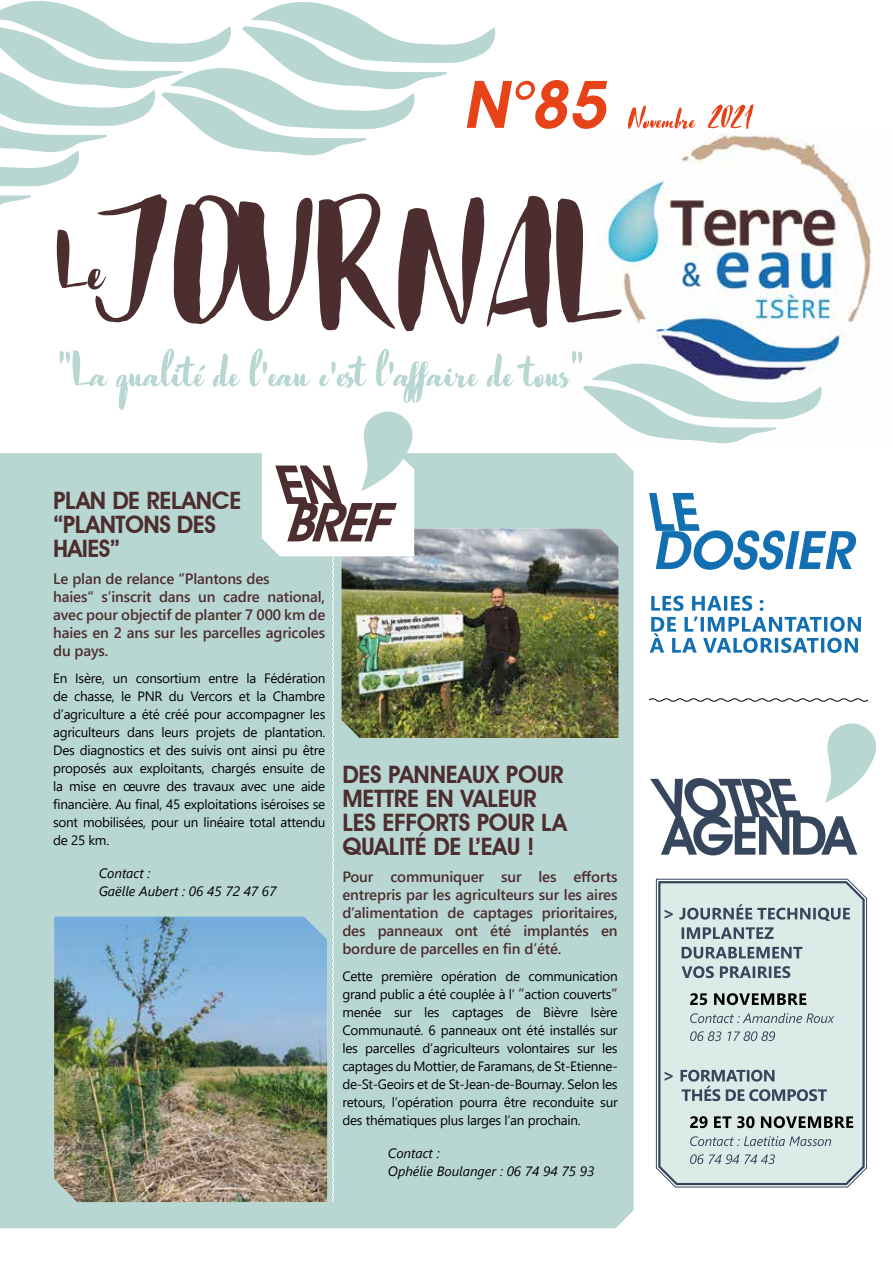
<style>
.page{position:relative;width:893px;height:1263px;background:#fff}
.page>*{position:absolute;margin:0;border:0;box-sizing:border-box;transform-origin:0 0}
.t1{font:600 24px/24px "Avant Garde IT Cby BT";letter-spacing:-.01em;color:#4d2e30}
.t2{font:600 15px/18px "Segoe UI";letter-spacing:-.01em;color:#4d2e30;text-align:justify}
.t3{font:13.5px/18px "Segoe UI";letter-spacing:-.02em;color:#000;text-align:justify}
.t4{font:italic 13.5px/18px "Segoe UI";color:#000}
.s1{font-weight:600;font-size:15px;color:#4d2e30}
</style>
<div class="page">
<div style="left:0;top:453px;width:634px;height:775px;background:#b8d7d3"></div>
<img style="left:622px;top:134px;width:250px;height:215px">
<svg style="left:0;top:1px;width:753px;height:218px"></svg>
<svg style="left:95px;top:193px;width:527px;height:138px"></svg>
<svg style="left:56px;top:230px;width:50px;height:59px"></svg>
<img style="left:54px;top:916px;width:6px;height:286px">
<img style="left:60px;top:349px;width:817px;height:854px">
<h1 class="t1" style="left:53px;top:488px;width:190px">PLAN DE RELANCE “PLANTONS DES<br>HAIES”</h1>
<p class="t2" style="left:53px;top:568px;width:274px;text-align:left">Le plan de relance “Plantons des<br>haies“ s’inscrit dans un cadre national, avec pour objectif de planter 7 000 km de haies en 2 ans sur les parcelles agricoles du pays.</p>
<p class="t3" style="left:53px;top:668px;width:274px">En Isère, un consortium entre la Fédération de chasse, le PNR du Vercors et la Chambre d’agriculture a été créé pour accompagner les agriculteurs dans leurs projets de plantation.<br>Des diagnostics et des suivis ont ainsi pu être proposés aux exploitants, chargés ensuite de la mise en œuvre des travaux avec une aide financière. Au final, 45 exploitations iséroises se sont mobilisées, pour un linéaire total attendu de 25 km.</p>
<p class="t4" style="left:99px;top:861px;width:179px">Contact :<br>Gaëlle Aubert : 06 45 72 47 67</p>
<h1 class="t1" style="left:342px;top:762px;width:226px">DES PANNEAUX POUR<br>METTRE EN VALEUR<br>LES EFFORTS POUR LA<br>QUALITÉ DE L’EAU !</h1>
<p class="t2" style="left:342px;top:866px;width:277px">Pour communiquer sur les efforts entrepris par les agriculteurs sur les aires d’alimentation de captages prioritaires, des panneaux ont été implantés en bordure de parcelles en fin d’été.</p>
<p class="t3" style="left:342px;top:966px;width:277px">Cette première opération de communication grand public a été couplée à l’ <span class="s1">“</span>action couverts<span class="s1">“ </span>menée sur les captages de Bièvre Isère Communauté. 6 panneaux ont été installés sur les parcelles d’agriculteurs volontaires sur les captages du Mottier, de Faramans, de St-Etienne&shy;de-St-Geoirs et de St-Jean-de-Bournay. Selon les retours, l’opération pourra être reconduite sur des thématiques plus larges l’an prochain.</p>
<p class="t4" style="left:388px;top:1142px;width:208px">Contact :<br>Ophélie Boulanger : 06 74 94 75 93</p>
</div>
